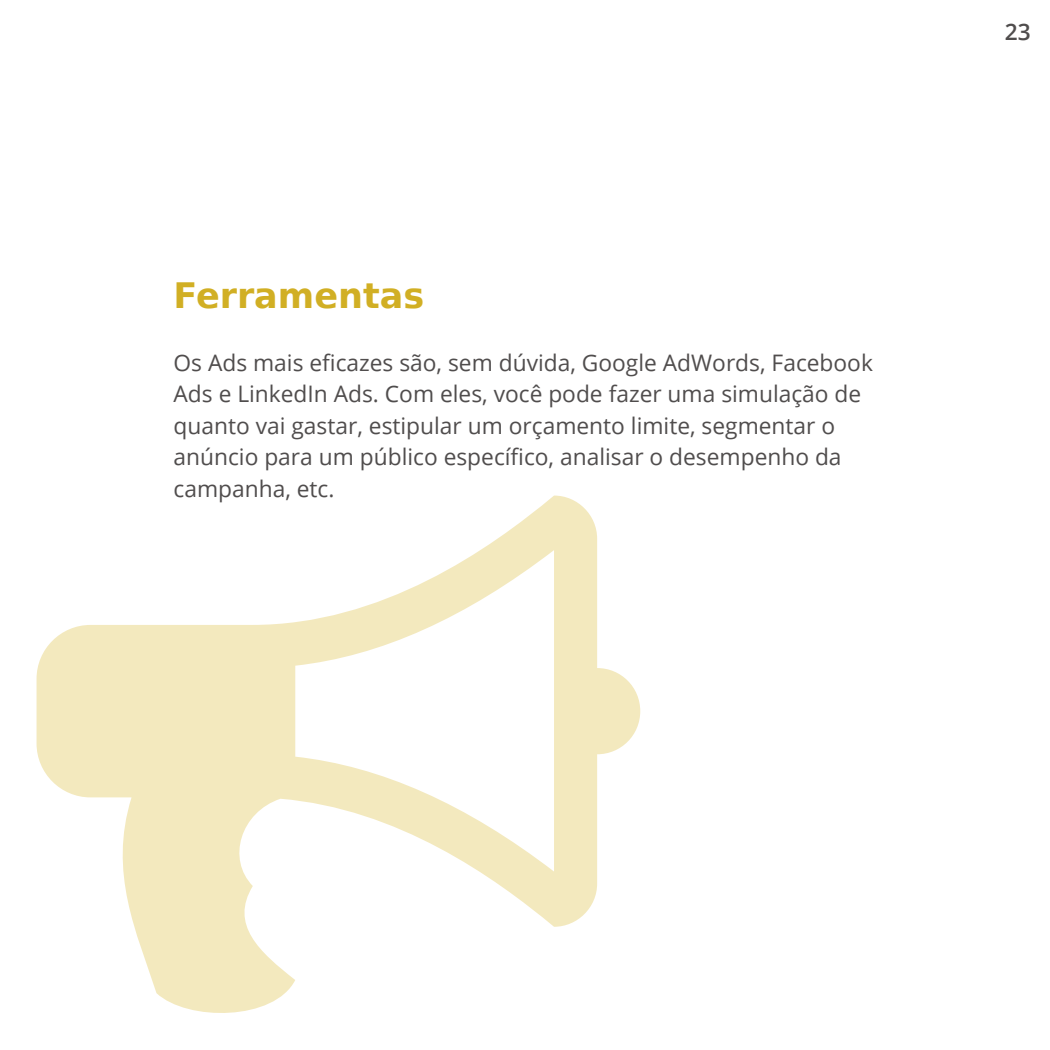
<style>
.page{position:relative;width:1050px;height:1050px;background:#fff}
.page>*{position:absolute;margin:0;border:0;box-sizing:border-box;transform-origin:0 0}
.t1{font:700 35px "Bitstream Vera Sans";color:#d1af24}
.t2{font:22.75px/31.5px "Open Sans";color:#504d4d}
.t3{font:600 22.75px "Open Sans";color:#504d4d}
</style>
<div class="page">
<svg style="left:37px;top:496px;width:603px;height:517px"></svg>
<h1 class="t1" style="left:174px;top:275px;width:252px">Ferramentas</h1>
<p class="t2" style="left:174px;top:346px;width:701px">Os Ads mais eficazes são, sem dúvida, Google AdWords, Facebook Ads e LinkedIn Ads. Com eles, você pode fazer uma simulação de quanto vai gastar, estipular um orçamento limite, segmentar o anúncio para um público específico, analisar o desempenho da campanha, etc.</p>
<p class="t3" style="left:1005px;top:16px;width:27px">23</p>
</div>
